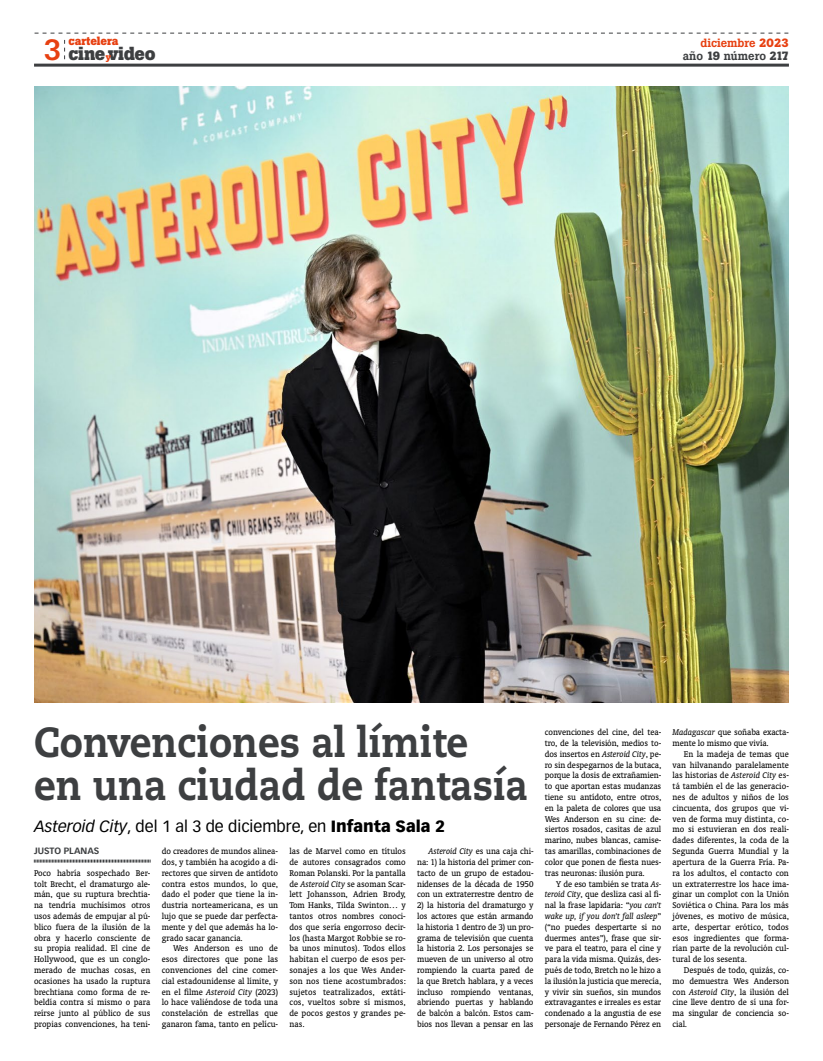
<style>
.page{position:relative;width:823px;height:1061px;background:#fff}
.page>*{position:absolute;margin:0;border:0;box-sizing:border-box;transform-origin:0 0}
.t1{font:800 42px/43.2px "Caecilia";color:#3d3f41;scale:.9 1}
.t2{font:500 29px "Boton";color:#e74011}
.t3{font:700 18.7px "Boton";letter-spacing:-.01em;color:#3d3f41}
.t4{font:16px "Vectora LH";color:#000}
.t5{font:500 11.9px "Boton";color:#3d3f41}
.t6{font:500 11.9px "Boton";color:#e74011}
.t7{font:700 11.9px "Boton";letter-spacing:-.005em;color:#e74011}
.t8{font:9.4px/10.8px "Oranda BT";letter-spacing:-.01em;color:#000;text-align:justify}
.t9{font:700 9px "Vectora LH";color:#3d3f41}
.s1{font-weight:700}
.s2{font-size:9.2px;color:#e74011}
.s3{font-style:italic}
.s4{font-weight:900}
</style>
<div class="page">
<hr style="left:34px;top:64px;width:754px;height:3px;background:#3d3f41">
<svg style="left:35px;top:33px;width:753px;height:1px"></svg>
<svg style="left:64px;top:40px;width:1px;height:19px"></svg>
<svg style="left:34px;top:859px;width:117px;height:3px"></svg>
<img style="left:34px;top:87px;width:754px;height:615px">
<p class="t7" style="left:69px;top:34px;width:51px">cartelera</p>
<p class="t6" style="left:700px;top:36px;width:90px">diciembre <span class="s1">2023</span></p>
<h2 class="t2" style="left:44px;top:32px;width:19px">3</h2>
<h3 class="t3" style="left:68px;top:42px;width:89px">cine<span class="s2">y</span>video</h3>
<p class="t5" style="left:682px;top:48px;width:108px">año <span class="s1">19</span> número <span class="s1">217</span></p>
<h1 class="t1" style="left:34px;top:720px;width:550px">Convenciones al límite<br>en una ciudad de fantasía</h1>
<h3 class="t4" style="left:34px;top:817px;width:412px"><span class="s3">Asteroid City</span>, del 1 al 3 de diciembre, en <span class="s4">Infanta Sala 2</span></h3>
<p class="t9" style="left:34px;top:845px;width:67px">JUSTO PLANAS</p>
<p class="t8" style="left:34px;top:867px;width:118px">Poco habría sospechado Ber&shy;tolt Brecht, el dramaturgo ale&shy;mán, que su ruptura brechtia&shy;na tendría muchísimos otros usos además de empujar al pú&shy;blico fuera de la ilusión de la obra y hacerlo consciente de su propia realidad. El cine de Hollywood, que es un conglo&shy;merado de muchas cosas, en ocasiones ha usado la ruptura brechtiana como forma de re&shy;beldía contra sí mismo o para reírse junto al público de sus propias convenciones, ha teni-</p>
<p class="t8" style="left:162px;top:845px;width:118px">do creadores de mundos alinea&shy;dos, y también ha acogido a di&shy;rectores que sirven de antídoto contra estos mundos, lo que, dado el poder que tiene la in&shy;dustria norteamericana, es un lujo que se puede dar perfecta&shy;mente y del que además ha lo&shy;grado sacar ganancia.</p>
<p class="t8" style="left:162px;top:942px;width:118px;text-indent:11px">Wes Anderson es uno de esos directores que pone las convenciones del cine comer&shy;cial estadounidense al límite, y en el filme <span class="s3">Asteroid City</span> (2023) lo hace valiéndose de toda una constelación de estrellas que ganaron fama, tanto en pelícu-</p>
<p class="t8" style="left:289px;top:845px;width:118px">las de Marvel como en títulos de autores consagrados como Roman Polanski. Por la pantalla de <span class="s3">Asteroid City</span> se asoman Scar&shy;lett Johansson, Adrien Brody, Tom Hanks, Tilda Swinton… y tantos otros nombres conoci&shy;dos que sería engorroso decir&shy;los (hasta Margot Robbie se ro&shy;ba unos minutos). Todos ellos habitan el cuerpo de esos per&shy;sonajes a los que Wes Ander&shy;son nos tiene acostumbrados: sujetos teatralizados, extáti&shy;cos, vueltos sobre sí mismos, de pocos gestos y grandes pe&shy;nas.</p>
<p class="t8" style="left:417px;top:845px;width:118px;text-indent:11px"><span class="s3">Asteroid City</span> es una caja chi&shy;na: 1) la historia del primer con&shy;tacto de un grupo de estadou&shy;nidenses de la década de 1950 con un extraterrestre dentro de</p>
<p class="t8" style="left:417px;top:899px;width:118px">2) la historia del dramaturgo y los actores que están armando la historia 1 dentro de 3) un pro&shy;grama de televisión que cuenta la historia 2. Los personajes se mueven de un universo al otro rompiendo la cuarta pared de la que Bretch hablara, y a veces incluso rompiendo ventanas, abriendo puertas y hablando de balcón a balcón. Estos cam&shy;bios nos llevan a pensar en las</p>
<p class="t8" style="left:544px;top:726px;width:118px">convenciones del cine, del tea&shy;tro, de la televisión, medios to&shy;dos insertos en <span class="s3">Asteroid City</span>, pe&shy;ro sin despegarnos de la butaca, porque la dosis de extrañamien&shy;to que aportan estas mudanzas tiene su antídoto, entre otros, en la paleta de colores que usa Wes Anderson en su cine: de&shy;siertos rosados, casitas de azul marino, nubes blancas, camise&shy;tas amarillas, combinaciones de color que ponen de fiesta nues&shy;tras neuronas: ilusión pura.</p>
<p class="t8" style="left:544px;top:877px;width:118px;text-indent:11px">Y de eso también se trata <span class="s3">As&shy;teroid City</span>, que desliza casi al fi&shy;nal la frase lapidaria: “<span class="s3">you can’t wake up, if you don’t fall asleep</span>” (“no puedes despertarte si no duermes antes”), frase que sir&shy;ve para el teatro, para el cine y para la vida misma. Quizás, des&shy;pués de todo, Bretch no le hizo a la ilusión la justicia que merecía, y vivir sin sueños, sin mundos extravagantes e irreales es estar condenado a la angustia de ese personaje de Fernando Pérez en</p>
<p class="t8" style="left:672px;top:726px;width:118px"><span class="s3">Madagascar</span> que soñaba exacta&shy;mente lo mismo que vivía.</p>
<p class="t8" style="left:672px;top:748px;width:118px;text-indent:11px">En la madeja de temas que van hilvanando paralelamente las historias de <span class="s3">Asteroid City</span> es&shy;tá también el de las generacio&shy;nes de adultos y niños de los cincuenta, dos grupos que vi&shy;ven de forma muy distinta, co&shy;mo si estuvieran en dos reali&shy;dades diferentes, la coda de la Segunda Guerra Mundial y la apertura de la Guerra Fría. Pa&shy;ra los adultos, el contacto con un extraterrestre los hace ima&shy;ginar un complot con la Unión Soviética o China. Para los más jóvenes, es motivo de música, arte, despertar erótico, todos esos ingredientes que forma&shy;rían parte de la revolución cul&shy;tural de los sesenta.</p>
<p class="t8" style="left:672px;top:964px;width:118px;text-indent:11px">Después de todo, quizás, co&shy;mo demuestra Wes Anderson con <span class="s3">Asteroid City</span>, la ilusión del cine lleve dentro de sí una for&shy;ma singular de conciencia so&shy;cial.</p>
</div>
